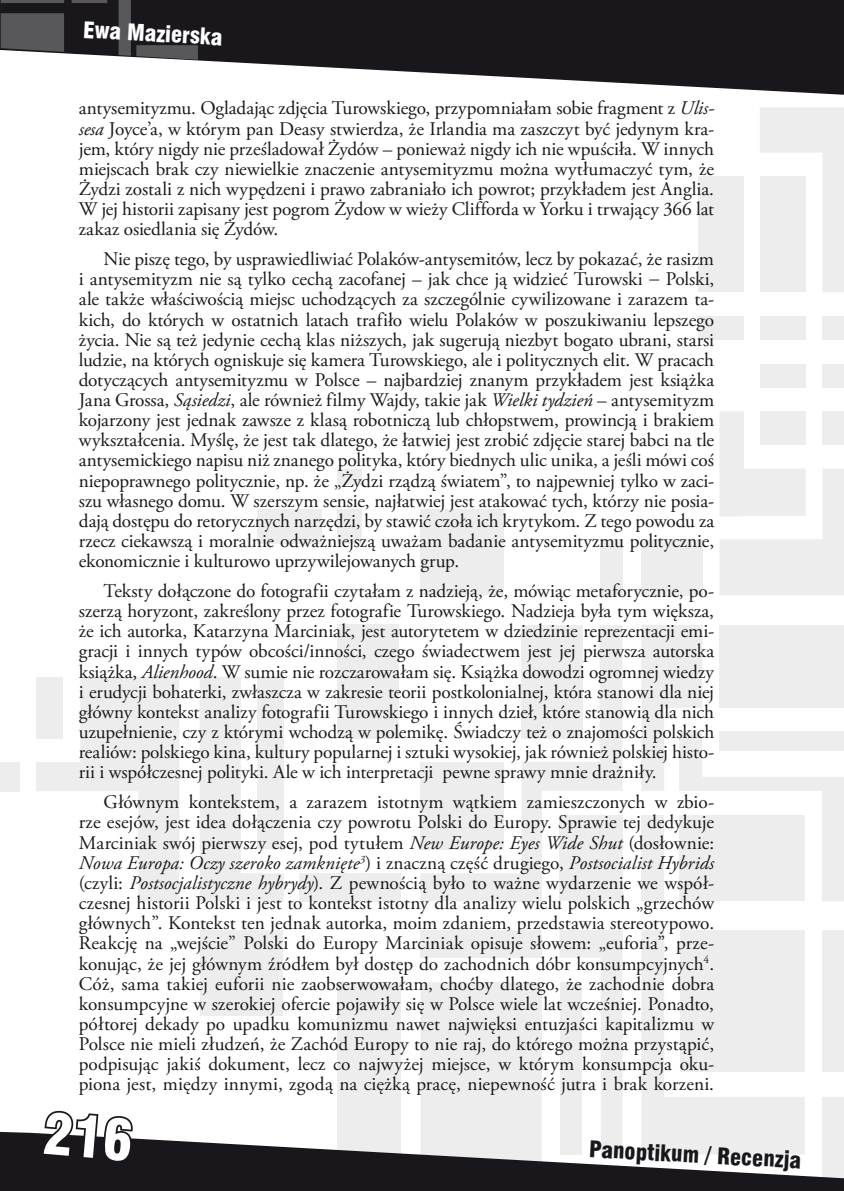
<style>
.page{position:relative;width:844px;height:1191px;background:#fff}
.page>*{position:absolute;margin:0;border:0;box-sizing:border-box;transform-origin:0 0}
.t1{font:21px "Swis 721 Blk Cn PL";color:#1a171c}
.t2{font:21px "Swis 721 Blk Cn PL";color:#fff}
.t3{font:19.25px/20.1px "Adobe Garamond Pro";color:#1a171c;text-align:justify}
.s1{font-style:italic}
</style>
<div class="page">
<div style="left:697px;top:176px;width:46px;height:116px;background:#ededee"></div>
<div style="left:822px;top:316px;width:21px;height:24px;background:#ededee"></div>
<div style="left:759px;top:316px;width:46px;height:24px;background:#ededee"></div>
<div style="left:697px;top:316px;width:46px;height:24px;background:#ededee"></div>
<div style="left:822px;top:363px;width:21px;height:24px;background:#ededee"></div>
<div style="left:759px;top:363px;width:46px;height:24px;background:#ededee"></div>
<div style="left:599px;top:539px;width:23px;height:56px;background:#ededee"></div>
<div style="left:641px;top:539px;width:61px;height:56px;background:#ededee"></div>
<div style="left:299px;top:873px;width:102px;height:28px;background:#ededee"></div>
<div style="left:0;top:762px;width:20px;height:29px;background:#ededee"></div>
<div style="left:337px;top:982px;width:63px;height:209px;background:#ededee"></div>
<div style="left:200px;top:930px;width:82px;height:85px;background:#ededee"></div>
<div style="left:420px;top:509px;width:84px;height:86px;background:#ededee"></div>
<div style="left:257px;top:509px;width:65px;height:34px;background:#ededee"></div>
<div style="left:337px;top:509px;width:25px;height:34px;background:#ededee"></div>
<div style="left:337px;top:469px;width:25px;height:15px;background:#ededee"></div>
<div style="left:337px;top:624px;width:62px;height:114px;background:#ededee"></div>
<svg style="left:760px;top:107px;width:83px;height:185px"></svg>
<svg style="left:641px;top:625px;width:202px;height:276px"></svg>
<svg style="left:420px;top:625px;width:202px;height:276px;fill:#ededee"></svg>
<svg style="left:641px;top:930px;width:202px;height:200px"></svg>
<svg style="left:200px;top:676px;width:84px;height:225px"></svg>
<svg style="left:36px;top:677px;width:143px;height:224px"></svg>
<svg style="left:420px;top:930px;width:202px;height:200px"></svg>
<svg style="left:719px;top:411px;width:124px;height:184px"></svg>
<svg style="left:190px;top:0;width:653px;height:95px;fill:#1a171c"></svg>
<svg style="left:0;top:0;width:198px;height:60px;background:#414043"></svg>
<svg style="left:0;top:1130px;width:843px;height:61px;fill:#1a171c"></svg>
<svg style="left:40px;top:1110px;width:94px;height:81px"></svg>
<p class="t2" style="left:84px;top:16px;width:141px;rotate:3deg">Ewa Mazierska</p>
<p class="t3" style="left:79px;top:99px;width:636px">antysemityzmu. Ogladając zdjęcia Turowskiego, przypomniałam sobie fragment z <span class="s1">Ulis&shy;sesa</span> Joyce’a, w którym pan Deasy stwierdza, że Irlandia ma zaszczyt być jedynym kra&shy;jem, który nigdy nie prześladował Żydów – ponieważ nigdy ich nie wpuściła. W innych miejscach brak czy niewielkie znaczenie antysemityzmu można wytłumaczyć tym, że Żydzi zostali z nich wypędzeni i prawo zabraniało ich powrot; przykładem jest Anglia.<br>W jej historii zapisany jest pogrom Żydow w wieży Clifforda w Yorku i trwający 366 lat zakaz osiedlania się Żydów.</p>
<p class="t3" style="left:79px;top:250px;width:636px;text-indent:25px">Nie piszę tego, by usprawiedliwiać Polaków-antysemitów, lecz by pokazać, że rasizm i antysemityzm nie są tylko cechą zacofanej – jak chce ją widzieć Turowski − Polski, ale także właściwością miejsc uchodzących za szczególnie cywilizowane i zarazem ta&shy;kich, do których w ostatnich latach trafiło wielu Polaków w poszukiwaniu lepszego życia. Nie są też jedynie cechą klas niższych, jak sugerują niezbyt bogato ubrani, starsi ludzie, na których ogniskuje się kamera Turowskiego, ale i politycznych elit. W pracach dotyczących antysemityzmu w Polsce – najbardziej znanym przykładem jest książka Jana Grossa, <span class="s1">Sąsiedzi</span>, ale również filmy Wajdy, takie jak <span class="s1">Wielki tydzień</span> – antysemityzm kojarzony jest jednak zawsze z klasą robotniczą lub chłopstwem, prowincją i brakiem wykształcenia. Myślę, że jest tak dlatego, że łatwiej jest zrobić zdjęcie starej babci na tle antysemickiego napisu niż znanego polityka, który biednych ulic unika, a jeśli mówi coś niepoprawnego politycznie, np. że „Żydzi rządzą światem”, to najpewniej tylko w zaci&shy;szu własnego domu. W szerszym sensie, najłatwiej jest atakować tych, którzy nie posia&shy;dają dostępu do retorycznych narzędzi, by stawić czoła ich krytykom. Z tego powodu za rzecz ciekawszą i moralnie odważniejszą uważam badanie antysemityzmu politycznie, ekonomicznie i kulturowo uprzywilejowanych grup.</p>
<p class="t3" style="left:79px;top:581px;width:636px;text-indent:25px">Teksty dołączone do fotografii czytałam z nadzieją, że, mówiąc metaforycznie, po&shy;szerzą horyzont, zakreślony przez fotografie Turowskiego. Nadzieja była tym większa, że ich autorka, Katarzyna Marciniak, jest autorytetem w dziedzinie reprezentacji emi&shy;gracji i innych typów obcości/inności, czego świadectwem jest jej pierwsza autorska książka, <span class="s1">Alienhood</span>. W sumie nie rozczarowałam się. Książka dowodzi ogromnej wiedzy i erudycji bohaterki, zwłaszcza w zakresie teorii postkolonialnej, która stanowi dla niej główny kontekst analizy fotografii Turowskiego i innych dzieł, które stanowią dla nich uzupełnienie, czy z którymi wchodzą w polemikę. Świadczy też o znajomości polskich realiów: polskiego kina, kultury popularnej i sztuki wysokiej, jak również polskiej histo&shy;rii i współczesnej polityki. Ale w ich interpretacji pewne sprawy mnie drażniły.</p>
<p class="t3" style="left:79px;top:792px;width:636px;text-indent:25px">Głównym kontekstem, a zarazem istotnym wątkiem zamieszczonych w zbio&shy;rze esejów, jest idea dołączenia czy powrotu Polski do Europy. Sprawie tej dedykuje Marciniak swój pierwszy esej, pod tytułem <span class="s1">New Europe: Eyes Wide Shut</span> (dosłownie:<br><span class="s1">Nowa Europa: Oczy szeroko zamknięte</span><sup>3</sup>) i znaczną część drugiego, <span class="s1">Postsocialist Hybrids </span>(czyli: <span class="s1">Postsocjalistyczne hybrydy</span>). Z pewnością było to ważne wydarzenie we współ&shy;czesnej historii Polski i jest to kontekst istotny dla analizy wielu polskich „grzechów głównych”. Kontekst ten jednak autorka, moim zdaniem, przedstawia stereotypowo.<br>Reakcję na „wejście” Polski do Europy Marciniak opisuje słowem: „euforia”, prze&shy;konując, że jej głównym źródłem był dostęp do zachodnich dóbr konsumpcyjnych<sup>4</sup>.<br>Cóż, sama takiej euforii nie zaobserwowałam, choćby dlatego, że zachodnie dobra konsumpcyjne w szerokiej ofercie pojawiły się w Polsce wiele lat wcześniej. Ponadto, półtorej dekady po upadku komunizmu nawet najwięksi entuzjaści kapitalizmu w Polsce nie mieli złudzeń, że Zachód Europy to nie raj, do którego można przystąpić, podpisując jakiś dokument, lecz co najwyżej miejsce, w którym konsumpcja oku&shy;piona jest, między innymi, zgodą na ciężką pracę, niepewność jutra i brak korzeni.</p>
<p class="t1" style="left:590px;top:1135px;width:214px;rotate:3deg">Panoptikum / Recenzja</p>
</div>
